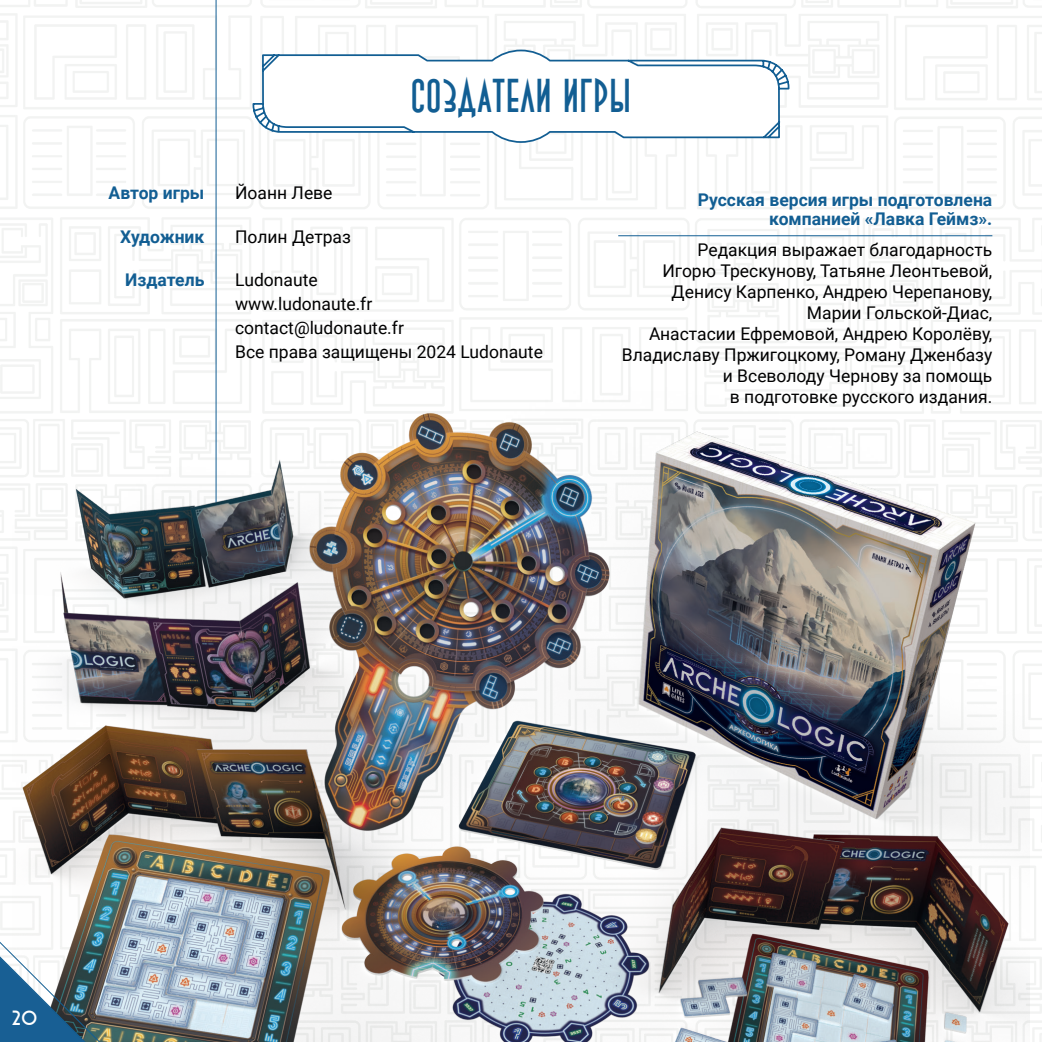
<style>
.page{position:relative;width:1042px;height:1042px;background:#fff}
.page>*{position:absolute;margin:0;border:0;box-sizing:border-box;transform-origin:0 0}
.t1{font:47.25px "Amsterdam Deco One";color:#125e93}
.t2{font:21px "Arcane Nine";color:#fff}
.t3{font:17.5px/21px "Roboto";color:#000001;text-align:right}
.t4{font:700 17.5px/19.2px "Roboto";color:#125e93;text-align:right}
</style>
<div class="page">
<hr style="left:216px;top:0;width:1px;height:543px;background:#125e93">
<hr style="left:618px;top:235px;width:374px;height:1px;background:#125e93">
<svg style="left:252px;top:49px;width:538px;height:95px"></svg>
<img style="left:12px;top:388px;width:1017px;height:654px">
<svg style="left:0;top:905px;width:127px;height:137px"></svg>
<h1 class="t1" style="left:410px;top:72px;width:223px">СОздателИ Игры</h1>
<p class="t3" style="left:235px;top:182px;width:99px">Йоанн Леве</p>
<p class="t4" style="left:109px;top:182px;width:97px">Автор игры</p>
<p class="t4" style="left:698px;top:189px;width:296px">Русская версия игры подготовлена компанией «Лавка Геймз».</p>
<p class="t3" style="left:622px;top:239px;width:372px">Редакция выражает благодарность<br>Игорю Трескунову, Татьяне Леонтьевой, Денису Карпенко, Андрею Черепанову, Марии Гольской-Диас,<br>Анастасии Ефремовой, Андрею Королёву, Владиславу Пржигоцкому, Роману Дженбазу и Всеволоду Чернову за помощь<br>в подготовке русского издания.</p>
<p class="t4" style="left:120px;top:226px;width:86px">Художник</p>
<p class="t3" style="left:235px;top:225px;width:117px">Полин Детраз</p>
<p class="t3" style="left:235px;top:267px;width:309px;line-height:23.8px;text-align:left">Ludonaute<br>www.ludonaute.fr contact@ludonaute.fr<br>Все права защищены 2024 Ludonaute</p>
<p class="t4" style="left:125px;top:270px;width:81px">Издатель</p>
<p class="t2" style="left:12px;top:1005px;width:27px">20</p>
</div>
